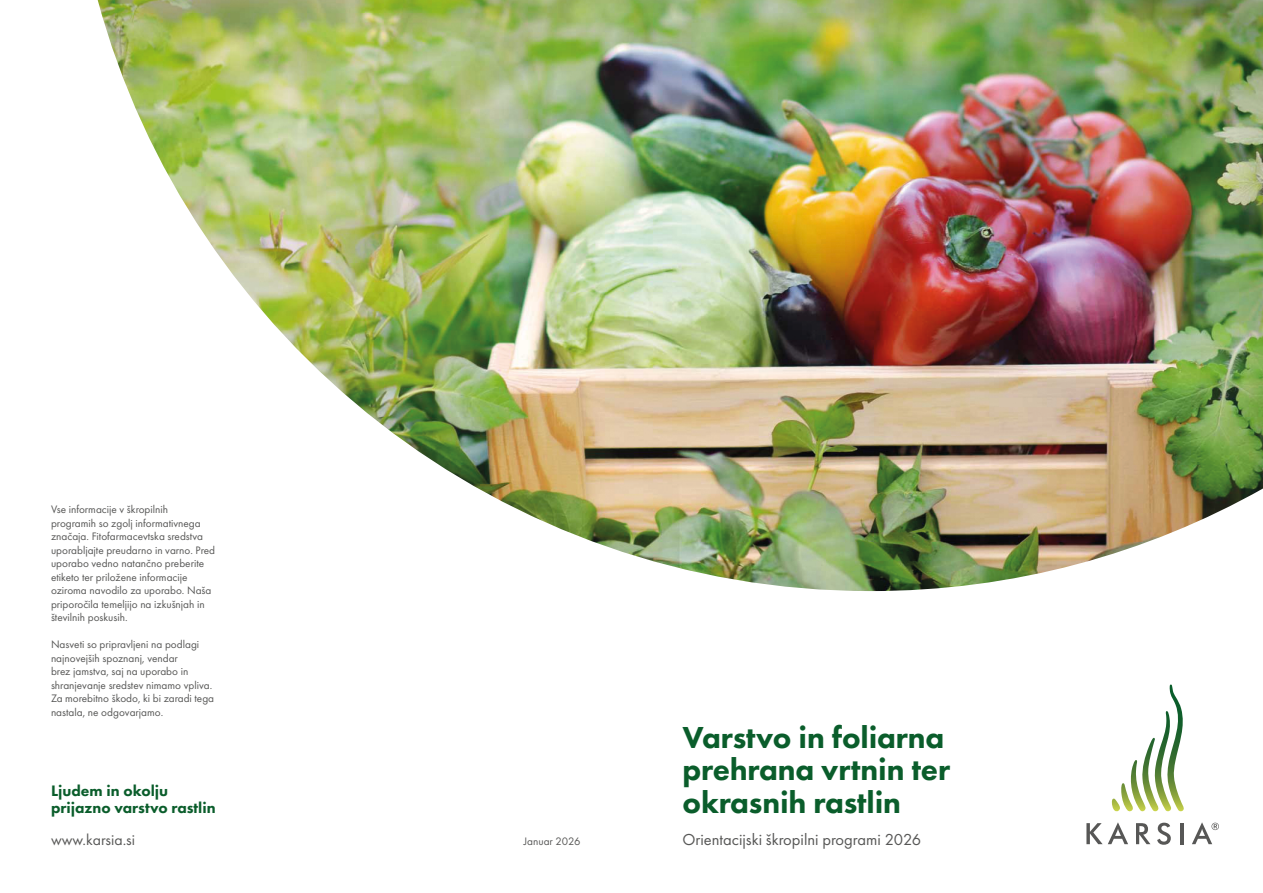
<style>
.page{position:relative;width:1263px;height:893px;background:#fff}
.page>*{position:absolute;margin:0;border:0;box-sizing:border-box;transform-origin:0 0}
.t1{font:800 31.5px/32.4px "Futura PT";letter-spacing:-.005em;color:#0a5d2b}
.t2{font:16.5px "Futura PT";color:#575756}
.t3{font:800 15.75px/16.2px "Futura PT";color:#0a5d2b}
.t4{font:15.75px "Futura PT";color:#575756}
.t5{font:11.25px/13.5px "Futura PT";color:#575756}
</style>
<div class="page">
<svg style="left:1086px;top:822px;width:42px;height:22px"></svg>
<svg style="left:1136px;top:823px;width:14px;height:21px"></svg>
<svg style="left:1157px;top:823px;width:14px;height:22px"></svg>
<hr style="left:1180px;top:823px;width:4px;height:21px;background:#575756">
<svg style="left:1192px;top:822px;width:27px;height:22px"></svg>
<svg style="left:1112px;top:684px;width:72px;height:128px"></svg>
<img style="left:98px;top:0;width:1165px;height:591px">
<p class="t5" style="left:51px;top:503px;width:166px">Vse informacije v škropilnih programih so zgolj informativnega značaja. Fitofarmacevtska sredstva uporabljajte preudarno in varno. Pred uporabo vedno natančno preberite etiketo ter priložene informacije oziroma navodilo za uporabo. Naša priporočila temeljijo na izkušnjah in številnih poskusih.</p>
<p class="t5" style="left:51px;top:638px;width:165px">Nasveti so pripravljeni na podlagi najnovejših spoznanj, vendar<br>brez jamstva, saj na uporabo in shranjevanje sredstev nimamo vpliva.<br>Za morebitno škodo, ki bi zaradi tega nastala, ne odgovarjamo.</p>
<h3 class="t3" style="left:51px;top:783px;width:166px">Ljudem in okolju prijazno varstvo rastlin</h3>
<h3 class="t4" style="left:51px;top:830px;width:86px">www.karsia.si</h3>
<p class="t5" style="left:524px;top:834px;width:58px">Januar 2026</p>
<h1 class="t1" style="left:682px;top:720px;width:269px">Varstvo in foliarna prehrana vrtnin ter okrasnih rastlin</h1>
<h2 class="t2" style="left:682px;top:829px;width:240px">Orientacijski škropilni programi 2026</h2>
</div>
